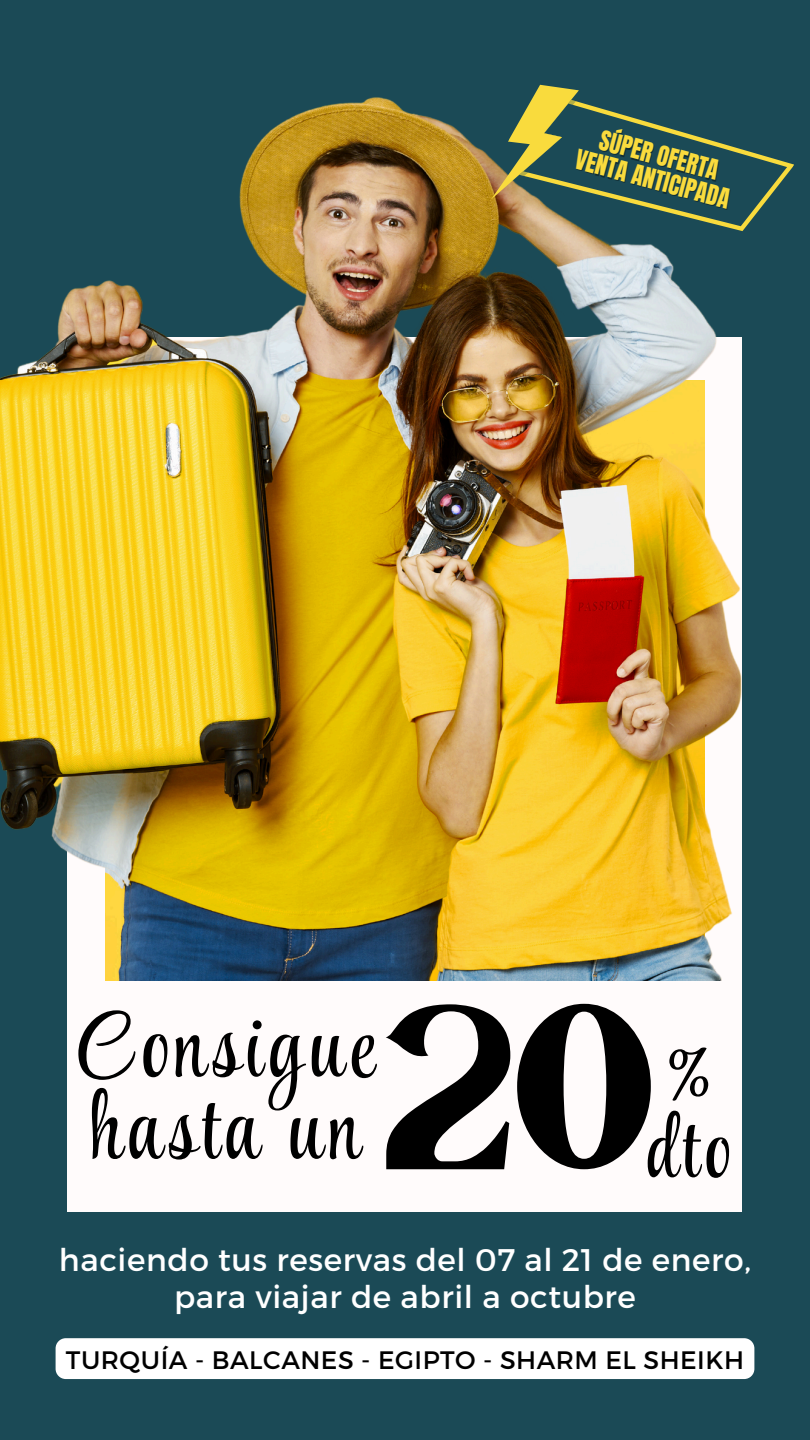
<style>
.page{position:relative;width:810px;height:1440px;background:#1b4a56}
.page>*{position:absolute;margin:0;border:0;box-sizing:border-box;transform-origin:0 0}
.t1{font:281.4px "March";color:#000}
.t2{font:92.9px/82.2px "Style Script";letter-spacing:.06em;color:#000}
.t3{font:87.1px/77.1px "Style Script";color:#000}
.t4{font:31.2px/36.8px "Montserrat";letter-spacing:.02em;color:#fff;text-align:center}
.t5{font:25.2px "Montserrat";letter-spacing:.02em;color:#000}
.t6{font:23.6px "Anton";color:#f9db3d}
</style>
<div class="page">
<div style="left:68px;top:337px;width:674px;height:875px;background:#fffbfb"></div>
<img style="left:0;top:97px;width:742px;height:884px">
<div style="left:56px;top:1338px;width:698px;height:41px;background:#fff"></div>
<svg style="left:491px;top:84px;width:303px;height:165px"></svg>
<h1 class="t6" style="left:604px;top:123px;width:124px;rotate:15deg">SÚPER OFERTA</h1>
<h1 class="t6" style="left:580px;top:142px;width:160px;rotate:15deg">VENTA ANTICIPADA</h1>
<p class="t2" style="left:75px;top:1016px;width:300px">Consigue hasta un</p>
<p class="t1" style="left:386px;top:958px;width:271px">20</p>
<p class="t3" style="left:646px;top:1043px;width:85px">% dto</p>
<p class="t4" style="left:59px;top:1240px;width:694px">haciendo tus reservas del 07 al 21 de enero, para viajar de abril a octubre</p>
<p class="t5" style="left:66px;top:1343px;width:680px">TURQUÍA - BALCANES - EGIPTO - SHARM EL SHEIKH</p>
</div>
